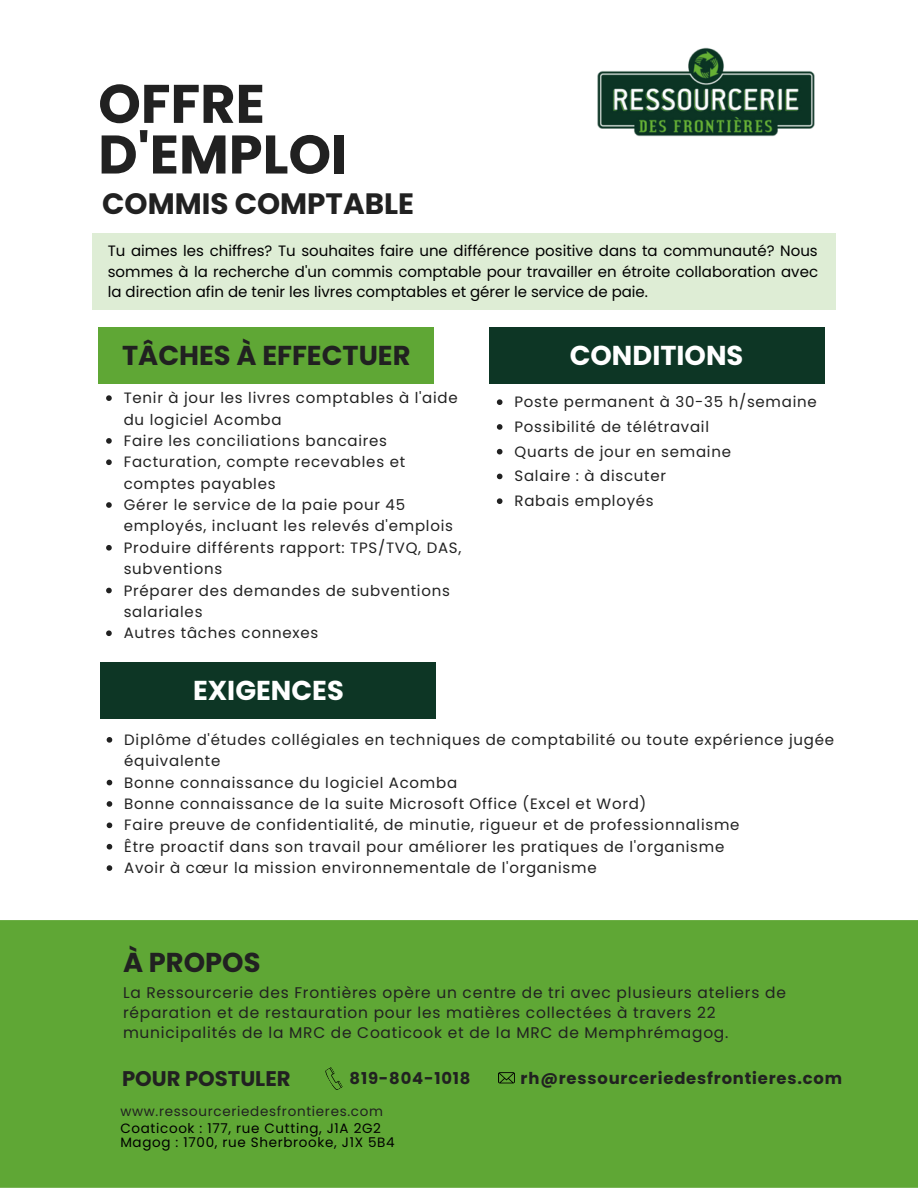
<style>
.page{position:relative;width:918px;height:1188px;background:#fff}
.page>*{position:absolute;margin:0;border:0;box-sizing:border-box;transform-origin:0 0}
.t1{font:700 54.3px/50.7px "Poppins";color:#212121}
.t2{font:700 29.4px "Poppins";color:#212121}
.t3{font:700 27.3px "Poppins";color:#212121}
.t4{font:700 27.3px "Poppins";color:#fff}
.t5{font:700 21.15px "Poppins";color:#212121}
.t6{font:700 16.35px "Poppins";letter-spacing:.05em;color:#212121}
.t7{font:15.45px/20.2px "Poppins";letter-spacing:.05em;color:#212121}
.t8{font:15px/21.3px "Poppins";letter-spacing:.05em;color:#212121}
.t9{font:15px/20.2px "Poppins";color:#000;text-align:justify}
.t10{font:13.5px/14.7px "Poppins";letter-spacing:.05em;color:#000}
.t11{font:13.5px "Poppins";letter-spacing:.05em;color:#212121}
</style>
<div class="page">
<div style="left:0;top:920px;width:918px;height:268px;background:#5fa735"></div>
<div style="left:99px;top:327px;width:335px;height:57px;background:#5fa735"></div>
<div style="left:101px;top:662px;width:335px;height:57px;background:#0d3625"></div>
<svg style="left:325px;top:1067px;width:18px;height:23px"></svg>
<img style="left:597px;top:47px;width:218px;height:90px">
<svg style="left:498px;top:1072px;width:17px;height:11px"></svg>
<svg style="left:107px;top:737px;width:5px;height:6px"></svg>
<svg style="left:107px;top:780px;width:5px;height:5px"></svg>
<svg style="left:107px;top:801px;width:5px;height:6px"></svg>
<svg style="left:107px;top:823px;width:5px;height:5px"></svg>
<svg style="left:107px;top:844px;width:5px;height:6px"></svg>
<svg style="left:107px;top:865px;width:5px;height:6px"></svg>
<svg style="left:497px;top:399px;width:5px;height:6px"></svg>
<svg style="left:497px;top:424px;width:5px;height:6px"></svg>
<svg style="left:497px;top:449px;width:5px;height:5px"></svg>
<svg style="left:497px;top:474px;width:5px;height:5px"></svg>
<svg style="left:497px;top:498px;width:5px;height:6px"></svg>
<svg style="left:106px;top:395px;width:6px;height:6px"></svg>
<svg style="left:106px;top:438px;width:6px;height:6px"></svg>
<svg style="left:106px;top:459px;width:6px;height:6px"></svg>
<svg style="left:106px;top:502px;width:6px;height:6px"></svg>
<svg style="left:106px;top:545px;width:6px;height:6px"></svg>
<svg style="left:106px;top:588px;width:6px;height:5px"></svg>
<svg style="left:106px;top:630px;width:6px;height:6px"></svg>
<div style="left:92px;top:234px;width:743px;height:76px;background:#deedd5"></div>
<div style="left:489px;top:327px;width:335px;height:57px;background:#0d3625"></div>
<h1 class="t1" style="left:98px;top:79px;width:250px">OFFRE<br>D'EMPLOI</h1>
<h2 class="t2" style="left:102px;top:183px;width:313px">COMMIS COMPTABLE</h2>
<p class="t9" style="left:108px;top:241px;width:712px">Tu aimes les chiffres? Tu souhaites faire une différence positive dans ta communauté? Nous sommes à la recherche d'un commis comptable pour travailler en étroite collaboration avec la direction afin de tenir les livres comptables et gérer le service de paie.</p>
<h3 class="t3" style="left:122px;top:336px;width:290px">TÂCHES À EFFECTUER</h3>
<p class="t8" style="left:124px;top:387px;width:339px">Tenir à jour les livres comptables à l'aide du logiciel Acomba<br>Faire les conciliations bancaires<br>Facturation, compte recevables et comptes payables<br>Gérer le service de la paie pour 45 employés, incluant les relevés d'emplois<br>Produire différents rapport: TPS/TVQ, DAS, subventions<br>Préparer des demandes de subventions salariales<br>Autres tâches connexes</p>
<h3 class="t4" style="left:570px;top:336px;width:175px">CONDITIONS</h3>
<p class="t8" style="left:514px;top:390px;width:304px;line-height:24.8px">Poste permanent à 30-35 h/semaine<br>Possibilité de télétravail<br>Quarts de jour en semaine<br>Salaire : à discuter<br>Rabais employés</p>
<h3 class="t4" style="left:193px;top:671px;width:152px">EXIGENCES</h3>
<p class="t8" style="left:124px;top:729px;width:711px">Diplôme d'études collégiales en techniques de comptabilité ou toute expérience jugée équivalente<br>Bonne connaissance du logiciel Acomba<br>Bonne connaissance de la suite Microsoft Office (Excel et Word)<br>Faire preuve de confidentialité, de minutie, rigueur et de professionnalisme<br>Être proactif dans son travail pour améliorer les pratiques de l'organisme<br>Avoir à cœur la mission environnementale de l'organisme</p>
<h3 class="t3" style="left:123px;top:944px;width:139px">À PROPOS</h3>
<p class="t7" style="left:123px;top:982px;width:664px">La Ressourcerie des Frontières opère un centre de tri avec plusieurs ateliers de réparation et de restauration pour les matières collectées à travers 22 municipalités de la MRC de Coaticook et de la MRC de Memphrémagog.</p>
<h3 class="t5" style="left:122px;top:1063px;width:170px">POUR POSTULER</h3>
<p class="t6" style="left:350px;top:1067px;width:122px">819-804-1018</p>
<p class="t11" style="left:120px;top:1102px;width:264px">www.ressourceriedesfrontieres.com</p>
<p class="t6" style="left:521px;top:1067px;width:323px">rh@ressourceriedesfrontieres.com</p>
<p class="t10" style="left:120px;top:1121px;width:276px">Coaticook : 177, rue Cutting, J1A 2G2<br>Magog : 1700, rue Sherbrooke, J1X 5B4</p>
</div>
